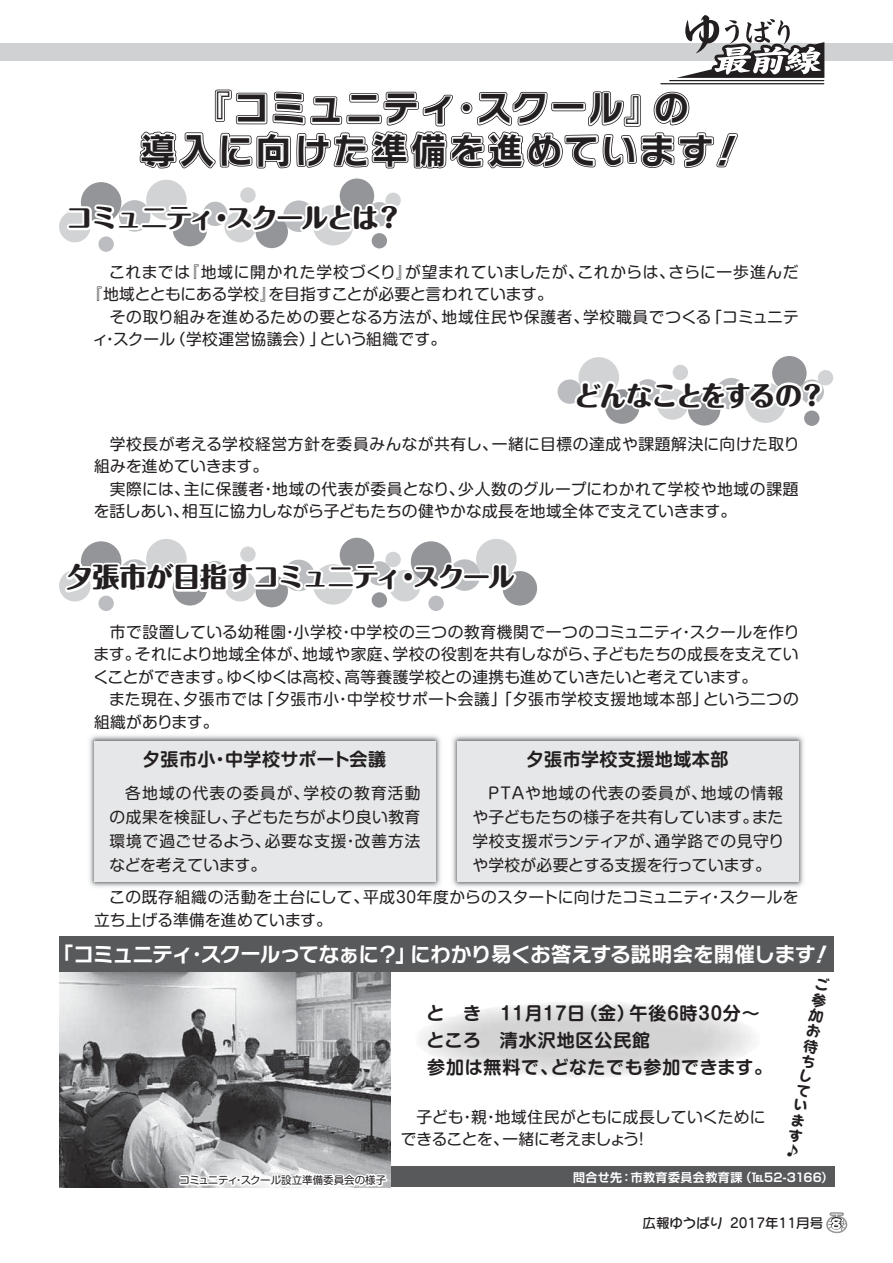
<style>
.page{position:relative;width:893px;height:1263px;background:#fff}
.page>*{position:absolute;margin:0;border:0;box-sizing:border-box;transform-origin:0 0}
.t1{font:36px/42px "Rodin NTLG Pro B 90 msp RKSJ V";letter-spacing:.06em;color:#231f20;text-align:center}
.t2{font:27px "Maru Fo Pro Heavy 90 msp RKSJ H";letter-spacing:-.07em;color:#231f20}
.t3{font:27px "Maru Fo Pro Heavy 90 msp RKSJ H";letter-spacing:-.045em;color:#231f20}
.t4{font:21px "Rodin NTLG Pro B 90 msp RKSJ V";letter-spacing:-.04em;color:#fff}
.t5{font:18px/27px "Shin M Go Pro De Bold 90 msp RKSJ V";letter-spacing:.05em;color:#231f20}
.t6{font:18px "Shin M Go Pro De Bold 90 msp RKSJ V";letter-spacing:.025em;color:#231f20}
.t7{font:15.75px/22.5px "Shin M Go Pro Regular 90 msp RKSJ V";letter-spacing:.025em;color:#231f20}
.t8{font:15.75px/22.5px "Shin M Go Pro Regular 90 msp RKSJ V";letter-spacing:-.005em;color:#231f20}
.t9{font:15.75px/15.3px "Pop Joy Std B 90 msp RKSJ V";color:#231f20;text-align:justify}
.t10{font:13.5px "Seurat Capie Pro DB 90 msp RKSJ H";color:#231f20}
.t11{font:12px "Shin Go Pro De Bold 90 msp RKSJ H";letter-spacing:.03em;color:#fff}
.t12{font:10.5px "Shin M Go Pro Regular 90 msp RKSJ V";color:#231f20}
.s1{font-family:"Pop Happiness Std EB 90 msp RKSJ H";font-size:15px;color:#fff}
</style>
<div class="page">
<div style="left:224px;top:211px;width:32px;height:31px;background:#d1d3d4;border-radius:50%"></div>
<div style="left:372px;top:233px;width:15px;height:15px;background:#939598;border-radius:50%"></div>
<div style="left:98px;top:236px;width:16px;height:16px;background:#bbbdc0;border-radius:50%"></div>
<div style="left:256px;top:216px;width:32px;height:32px;background:#939598;border-radius:50%"></div>
<div style="left:313px;top:205px;width:40px;height:40px;background:#d1d3d4;border-radius:50%"></div>
<div style="left:59px;top:211px;width:32px;height:31px;background:#d1d3d4;border-radius:50%"></div>
<div style="left:173px;top:212px;width:34px;height:34px;background:#939598;border-radius:50%"></div>
<div style="left:224px;top:570px;width:32px;height:32px;background:#d1d3d4;border-radius:50%"></div>
<div style="left:367px;top:561px;width:25px;height:25px;background:#bbbdc0;border-radius:50%"></div>
<div style="left:385px;top:552px;width:16px;height:15px;background:#d1d3d4;border-radius:50%"></div>
<div style="left:372px;top:592px;width:15px;height:16px;background:#939598;border-radius:50%"></div>
<div style="left:98px;top:596px;width:16px;height:15px;background:#bbbdc0;border-radius:50%"></div>
<div style="left:340px;top:538px;width:34px;height:34px;background:#939598;border-radius:50%"></div>
<div style="left:256px;top:575px;width:32px;height:32px;background:#939598;border-radius:50%"></div>
<div style="left:313px;top:564px;width:40px;height:41px;background:#d1d3d4;border-radius:50%"></div>
<div style="left:59px;top:570px;width:32px;height:32px;background:#d1d3d4;border-radius:50%"></div>
<div style="left:173px;top:571px;width:34px;height:35px;background:#939598;border-radius:50%"></div>
<div style="left:428px;top:596px;width:16px;height:15px;background:#bbbdc0;border-radius:50%"></div>
<div style="left:389px;top:570px;width:31px;height:32px;background:#d1d3d4;border-radius:50%"></div>
<div style="left:449px;top:559px;width:31px;height:32px;background:#bbbdc0;border-radius:50%"></div>
<div style="left:502px;top:571px;width:35px;height:35px;background:#939598;border-radius:50%"></div>
<div style="left:411px;top:541px;width:40px;height:41px;background:#939598;border-radius:50%"></div>
<div style="left:476px;top:539px;width:41px;height:40px;background:#d1d3d4;border-radius:50%"></div>
<svg style="left:65px;top:539px;width:264px;height:56px"></svg>
<div style="left:329px;top:566px;width:24px;height:6px;border:4px solid #fff"></div>
<div style="left:327px;top:582px;width:28px;height:7px;border:4px solid #fff"></div>
<div style="left:355px;top:564px;width:21px;height:7px;border:4px solid #fff"></div>
<svg style="left:350px;top:566px;width:52px;height:28px"></svg>
<div style="left:402px;top:571px;width:12px;height:12px;border:4px solid #fff;border-radius:50%"></div>
<svg style="left:410px;top:560px;width:57px;height:34px"></svg>
<div style="left:462px;top:573px;width:29px;height:8px;border:4px solid #fff"></div>
<svg style="left:483px;top:561px;width:36px;height:33px"></svg>
<div style="left:657px;top:388px;width:31px;height:32px;background:#d1d3d4;border-radius:50%"></div>
<div style="left:557px;top:379px;width:25px;height:25px;background:#bbbdc0;border-radius:50%"></div>
<div style="left:818px;top:370px;width:15px;height:15px;background:#d1d3d4;border-radius:50%"></div>
<div style="left:673px;top:365px;width:15px;height:15px;background:#d1d3d4;border-radius:50%"></div>
<div style="left:804px;top:411px;width:15px;height:15px;background:#939598;border-radius:50%"></div>
<div style="left:772px;top:356px;width:34px;height:34px;background:#939598;border-radius:50%"></div>
<div style="left:688px;top:393px;width:32px;height:33px;background:#939598;border-radius:50%"></div>
<div style="left:745px;top:382px;width:41px;height:41px;background:#d1d3d4;border-radius:50%"></div>
<div style="left:605px;top:389px;width:34px;height:35px;background:#939598;border-radius:50%"></div>
<div style="left:578px;top:357px;width:41px;height:41px;background:#d1d3d4;border-radius:50%"></div>
<svg style="left:572px;top:378px;width:253px;height:35px"></svg>
<div style="left:807px;top:398px;width:10px;height:10px;border:4px solid #fff;border-radius:50%"></div>
<img style="left:89px;top:735px;width:352px;height:152px">
<div style="left:94px;top:741px;width:342px;height:141px;background:#e6e7e8"></div>
<img style="left:452px;top:735px;width:352px;height:152px">
<div style="left:457px;top:741px;width:342px;height:141px;background:#e6e7e8"></div>
<div style="left:380px;top:1166px;width:454px;height:21px;background:#58595b"></div>
<img style="left:59px;top:972px;width:332px;height:216px">
<svg style="left:178px;top:1115px;width:32px;height:73px;background:#c5c6c7"></svg>
<div style="left:208px;top:1175px;width:10px;height:4px;border:3px solid #fff"></div>
<div style="left:207px;top:1181px;width:12px;height:4px;border:3px solid #fff"></div>
<svg style="left:216px;top:1149px;width:173px;height:39px"></svg>
<div style="left:59px;top:937px;width:774px;height:35px;background:#58595b"></div>
<div style="left:0;top:44px;width:892px;height:17px;background:#cfd1d3"></div>
<svg style="left:65px;top:15px;width:762px;height:220px"></svg>
<hr style="left:670px;top:80px;width:154px;height:1px;background:#231f20">
<hr style="left:661px;top:83px;width:163px;height:1px;background:#231f20">
<svg style="left:826px;top:1212px;width:21px;height:21px"></svg>
<h1 class="t1" style="left:140px;top:92px;width:606px">『コミュニティ・スクール』の<br>導入に向けた準備を進めています！</h1>
<h2 class="t2" style="left:66px;top:208px;width:338px">コミュニティ・スクールとは？</h2>
<p class="t7" style="left:86px;top:262px;width:714px;text-indent:23px">これまでは『地域に開かれた学校づくり』が望まれていましたが、これからは、さらに一歩進んだ『地域とともにある学校』を目指すことが必要と言われています。</p>
<p class="t7" style="left:93px;top:307px;width:708px;text-indent:17px">その取り組みを進めるための要となる方法が、地域住民や保護者、学校職員でつくる「コミュニティ・スクール（学校運営協議会）」という組織です。</p>
<h2 class="t2" style="left:574px;top:385px;width:254px">どんなことをするの？</h2>
<p class="t7" style="left:94px;top:435px;width:707px;text-indent:16px">学校長が考える学校経営方針を委員みんなが共有し、一緒に目標の達成や課題解決に向けた取り組みを進めていきます。</p>
<p class="t7" style="left:94px;top:480px;width:706px;text-indent:16px">実際には、主に保護者・地域の代表が委員となり、少人数のグループにわかれて学校や地域の課題を話しあい、相互に協力しながら子どもたちの健やかな成長を地域全体で支えていきます。</p>
<h2 class="t3" style="left:66px;top:567px;width:450px">夕張市が目指すコミュニティ・スクール</h2>
<p class="t7" style="left:93px;top:623px;width:708px;text-align:justify;text-indent:16px">市で設置している幼稚園・小学校・中学校の三つの教育機関で一つのコミュニティ・スクールを作ります。それにより地域全体が、地域や家庭、学校の役割を共有しながら、子どもたちの成長を支えていくことができます。ゆくゆくは高校、高等養護学校との連携も進めていきたいと考えています。</p>
<p class="t7" style="left:94px;top:690px;width:706px;text-indent:15px">また現在、夕張市では「夕張市小・中学校サポート会議」「夕張市学校支援地域本部」という二つの組織があります。</p>
<p class="t6" style="left:143px;top:753px;width:245px">夕張市小・中学校サポート会議</p>
<p class="t7" style="left:110px;top:783px;width:312px;line-height:24px;text-align:justify;text-indent:16px">各地域の代表の委員が、学校の教育活動の成果を検証し、子どもたちがより良い教育環境で過ごせるよう、必要な支援・改善方法などを考えています。</p>
<p class="t6" style="left:526px;top:753px;width:203px">夕張市学校支援地域本部</p>
<p class="t7" style="left:472px;top:783px;width:313px;line-height:24px;text-align:justify;text-indent:16px">PTAや地域の代表の委員が、地域の情報や子どもたちの様子を共有しています。また学校支援ボランティアが、通学路での見守りや学校が必要とする支援を行っています。</p>
<p class="t7" style="left:94px;top:888px;width:706px;text-indent:15px">この既存組織の活動を土台にして、平成30年度からのスタートに向けたコミュニティ・スクールを立ち上げる準備を進めています。</p>
<h3 class="t4" style="left:53px;top:946px;width:781px">「コミュニティ・スクールってなぁに？」にわかり易くお答えする説明会を開催します！</h3>
<p class="t12" style="left:179px;top:1176px;width:208px">コミュニティ・スクール設立準備委員会の様子</p>
<p class="t5" style="left:426px;top:1002px;width:347px">と　き　11月17日（金）午後6時30分～ところ　清水沢地区公民館<br>参加は無料で、どなたでも参加できます。</p>
<p class="t8" style="left:401px;top:1107px;width:366px;text-indent:16px">子ども・親・地域住民がともに成長していくためにできることを、一緒に考えましょう！</p>
<p class="t9" style="left:815px;top:978px;width:9px;rotate:10deg">ご参加お待ちしています♪</p>
<p class="t11" style="left:573px;top:1173px;width:262px">問合せ先：市教育委員会教育課（℡52-3166）</p>
<p class="t10" style="left:642px;top:1217px;width:203px">広報ゆうばり 2017年11月号<span class="s1">８</span></p>
</div>
